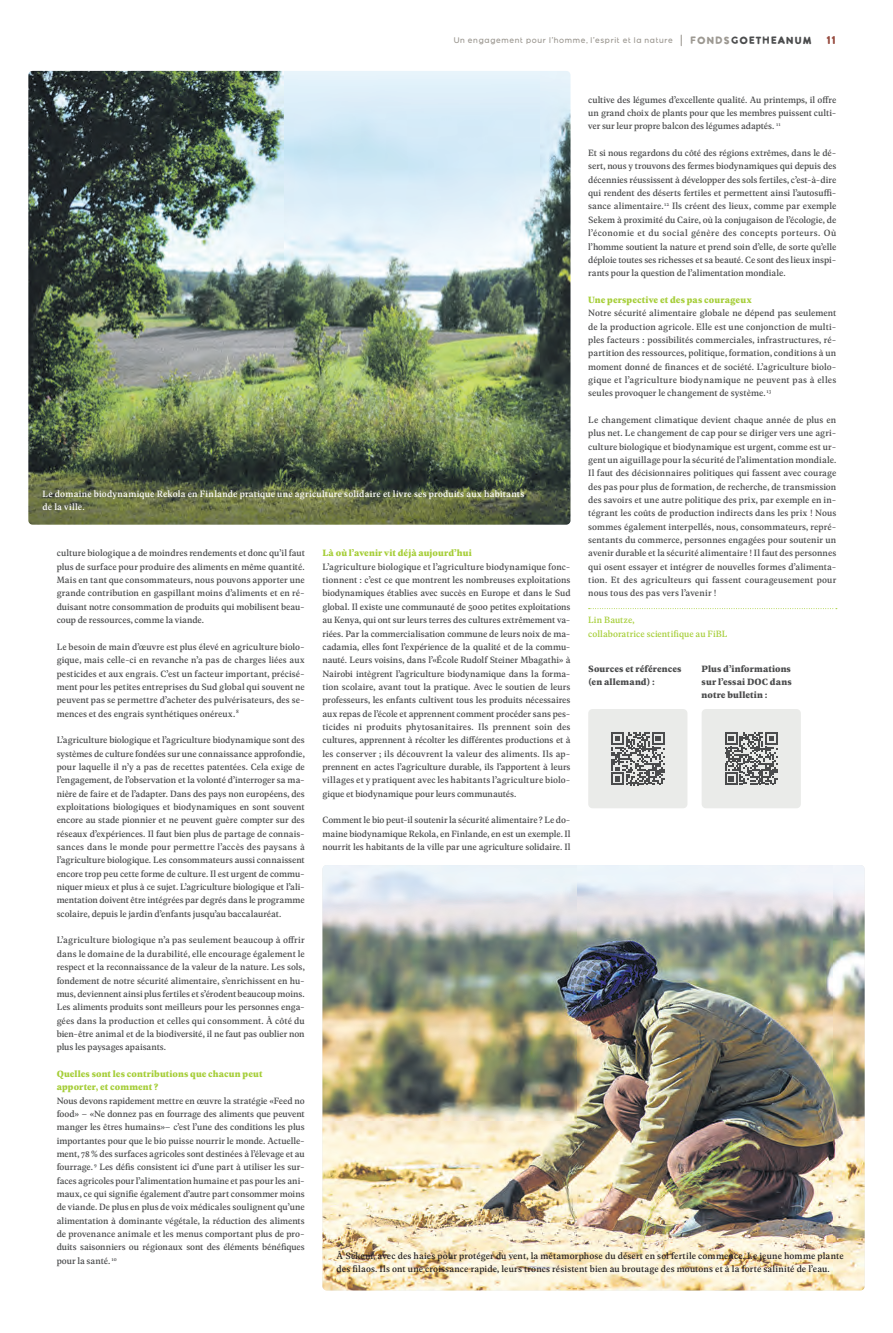
<style>
.page{position:relative;width:893px;height:1333px;background:#fff}
.page>*{position:absolute;margin:0;border:0;box-sizing:border-box;transform-origin:0 0}
.t1{font:10px "MILKANDCLAY Bold";color:#974c40}
.t2{font:9.8px/13.3px "Geller Text";color:#4b4c4d;text-align:justify}
.t3{font:9.8px/13.3px "Geller Text";letter-spacing:.015em;color:#231f20}
.t4{font:700 9.8px/13.3px "Geller Text";letter-spacing:.01em;color:#a6ce39}
.t5{font:9.8px/13.3px "Geller Text";letter-spacing:.025em;color:#fff}
.t6{font:700 9.8px/13.3px "Geller Text";letter-spacing:.015em;color:#4b4c4d}
.t7{font:9.8px/13.3px "Geller Text";letter-spacing:.01em;color:#a6ce39}
.t8{font:500 8px "Golden Hour";letter-spacing:.005em;color:#9c9891}
.s1{font-family:"MILKANDCLAY Bold";font-weight:400;font-size:10px}
.s2{font-family:"MILKANDCLAY Bold";font-weight:400;font-size:10px;color:#4b4c4d}
</style>
<div class="page">
<svg style="left:589px;top:608px;width:248px;height:1px"></svg>
<img style="left:28px;top:71px;width:542px;height:453px">
<img style="left:322px;top:865px;width:543px;height:425px">
<div style="left:588px;top:709px;width:99px;height:99px;background:#eaebe9;border-radius:4px"></div>
<svg style="left:611px;top:732px;width:53px;height:53px"></svg>
<div style="left:702px;top:709px;width:99px;height:99px;background:#eaebe9;border-radius:4px"></div>
<svg style="left:725px;top:732px;width:53px;height:53px"></svg>
<p class="t8" style="left:453px;top:35px;width:360px">Un engagement pour l’homme, l’esprit et la nature <span class="s1">| fONDS</span><span class="s2">GOETHEANUM</span></p>
<p class="t1" style="left:826px;top:35px;width:12px">11</p>
<p class="t2" style="left:588px;top:93px;width:250px">cultive des légumes d’excellente qualité. Au printemps, il offre un grand choix de plants pour que les membres puissent culti&shy;ver sur leur propre balcon des légumes adaptés. <sup>11</sup></p>
<p class="t2" style="left:588px;top:146px;width:250px">Et si nous regardons du côté des régions extrêmes, dans le dé&shy;sert, nous y trouvons des fermes biodynamiques qui depuis des décennies réussissent à développer des sols fertiles, c’est-à-dire qui rendent des déserts fertiles et permettent ainsi l’autosuffi&shy;sance alimentaire. <sup>12</sup> Ils créent des lieux, comme par exemple Sekem à proximité du Caire, où la conjugaison de l’écologie, de l’économie et du social génère des concepts porteurs. Où l’homme soutient la nature et prend soin d’elle, de sorte qu’elle déploie toutes ses richesses et sa beauté. Ce sont des lieux inspi&shy;rants pour la question de l’alimentation mondiale.</p>
<p class="t4" style="left:588px;top:292px;width:165px">Une perspective et des pas courageux</p>
<p class="t2" style="left:588px;top:306px;width:250px">Notre sécurité alimentaire globale ne dépend pas seulement de la production agricole. Elle est une conjonction de multi&shy;ples facteurs : possibilités commerciales, infrastructures, ré&shy;partition des ressources, politique, formation, conditions à un moment donné de finances et de société. L’agriculture biolo&shy;gique et l’agriculture biodynamique ne peuvent pas à elles seules provoquer le changement de système. <sup>13</sup></p>
<p class="t2" style="left:588px;top:413px;width:250px">Le changement climatique devient chaque année de plus en plus net. Le changement de cap pour se diriger vers une agri&shy;culture biologique et biodynamique est urgent, comme est ur&shy;gent un aiguillage pour la sécurité de l’alimentation mondiale.<br>Il faut des décisionnaires politiques qui fassent avec courage des pas pour plus de formation, de recherche, de transmission des savoirs et une autre politique des prix, par exemple en in&shy;tégrant les coûts de production indirects dans les prix ! Nous sommes également interpellés, nous, consommateurs, repré&shy;sentants du commerce, personnes engagées pour soutenir un avenir durable et la sécurité alimentaire ! Il faut des personnes qui osent essayer et intégrer de nouvelles formes d’alimenta&shy;tion. Et des agriculteurs qui fassent courageusement pour nous tous des pas vers l’avenir !</p>
<p class="t7" style="left:588px;top:613px;width:141px">Lin Bautze,<br>collaboratrice scientifique au FiBL</p>
<p class="t6" style="left:588px;top:661px;width:95px">Sources et références (en allemand) :</p>
<p class="t5" style="left:43px;top:486px;width:483px">Le domaine biodynamique Rekola en Finlande pratique une agriculture solidaire et livre ses produits aux habitants de la ville.</p>
<p class="t4" style="left:322px;top:546px;width:151px">Là où l’avenir vit déjà aujourd’hui</p>
<p class="t2" style="left:322px;top:559px;width:250px">L’agriculture biologique et l’agriculture biodynamique fonc&shy;tionnent : c’est ce que montrent les nombreuses exploitations biodynamiques établies avec succès en Europe et dans le Sud global. Il existe une communauté de 5000 petites exploitations au Kenya, qui ont sur leurs terres des cultures extrêmement va&shy;riées. Par la commercialisation commune de leurs noix de ma&shy;cadamia, elles font l’expérience de la qualité et de la commu&shy;nauté. Leurs voisins, dans l’«École Rudolf Steiner Mbagathi» à Nairobi intègrent l’agriculture biodynamique dans la forma&shy;tion scolaire, avant tout la pratique. Avec le soutien de leurs professeurs, les enfants cultivent tous les produits nécessaires aux repas de l’école et apprennent comment procéder sans pes&shy;ticides ni produits phytosanitaires. Ils prennent soin des cultures, apprennent à récolter les différentes productions et à les conserver ; ils découvrent la valeur des aliments. Ils ap&shy;prennent en actes l’agriculture durable, ils l’apportent à leurs villages et y pratiquent avec les habitants l’agriculture biolo&shy;gique et biodynamique pour leurs communautés.</p>
<p class="t2" style="left:322px;top:813px;width:250px">Comment le bio peut-il soutenir la sécurité alimentaire ? Le do&shy;maine biodynamique Rekola, en Finlande, en est un exemple. Il nourrit les habitants de la ville par une agriculture solidaire. Il</p>
<p class="t2" style="left:57px;top:546px;width:250px">culture biologique a de moindres rendements et donc qu’il faut plus de surface pour produire des aliments en même quantité.<br>Mais en tant que consommateurs, nous pouvons apporter une grande contribution en gaspillant moins d’aliments et en ré&shy;duisant notre consommation de produits qui mobilisent beau&shy;coup de ressources, comme la viande.</p>
<p class="t2" style="left:57px;top:639px;width:250px">Le besoin de main d’œuvre est plus élevé en agriculture biolo&shy;gique, mais celle-ci en revanche n’a pas de charges liées aux pesticides et aux engrais. C’est un facteur important, précisé&shy;ment pour les petites entreprises du Sud global qui souvent ne peuvent pas se permettre d’acheter des pulvérisateurs, des se&shy;mences et des engrais synthétiques onéreux. <sup>8</sup></p>
<p class="t2" style="left:57px;top:733px;width:250px">L’agriculture biologique et l’agriculture biodynamique sont des systèmes de culture fondées sur une connaissance approfondie, pour laquelle il n’y a pas de recettes patentées. Cela exige de l’engagement, de l’observation et la volonté d’interroger sa ma&shy;nière de faire et de l’adapter. Dans des pays non européens, des exploitations biologiques et biodynamiques en sont souvent encore au stade pionnier et ne peuvent guère compter sur des réseaux d’expériences. Il faut bien plus de partage de connais&shy;sances dans le monde pour permettre l’accès des paysans à l’agriculture biologique. Les consommateurs aussi connaissent encore trop peu cette forme de culture. Il est urgent de commu&shy;niquer mieux et plus à ce sujet. L’agriculture biologique et l’ali&shy;mentation doivent être intégrées par degrés dans le programme scolaire, depuis le jardin d’enfants jusqu’au baccalauréat.</p>
<p class="t2" style="left:57px;top:933px;width:250px">L’agriculture biologique n’a pas seulement beaucoup à offrir dans le domaine de la durabilité, elle encourage également le respect et la reconnaissance de la valeur de la nature. Les sols, fondement de notre sécurité alimentaire, s’enrichissent en hu&shy;mus, deviennent ainsi plus fertiles et s’érodent beaucoup moins.<br>Les aliments produits sont meilleurs pour les personnes enga&shy;gées dans la production et celles qui consomment. À côté du bien-être animal et de la biodiversité, il ne faut pas oublier non plus les paysages apaisants.</p>
<p class="t4" style="left:57px;top:1066px;width:207px">Quelles sont les contributions que chacun peut apporter, et comment ?</p>
<p class="t2" style="left:57px;top:1093px;width:250px">Nous devons rapidement mettre en œuvre la stratégie «Feed no food» – «Ne donnez pas en fourrage des aliments que peuvent manger les êtres humains»– c’est l’une des conditions les plus importantes pour que le bio puisse nourrir le monde. Actuelle&shy;ment, 78 % des surfaces agricoles sont destinées à l’élevage et au fourrage. <sup>9</sup> Les défis consistent ici d’une part à utiliser les sur&shy;faces agricoles pour l’alimentation humaine et pas pour les ani&shy;maux, ce qui signifie également d’autre part consommer moins de viande. De plus en plus de voix médicales soulignent qu’une alimentation à dominante végétale, la réduction des aliments de provenance animale et les menus comportant plus de pro&shy;duits saisonniers ou régionaux sont des éléments bénéfiques pour la santé. <sup>10</sup></p>
<p class="t6" style="left:702px;top:661px;width:92px;text-align:justify">Plus d’informations sur l’essai DOC dans notre bulletin :</p>
<p class="t3" style="left:337px;top:1248px;width:509px">À Sekem, avec des haies pour protéger du vent, la métamorphose du désert en sol fertile commence. Le jeune homme plante des filaos. Ils ont une croissance rapide, leurs troncs résistent bien au broutage des moutons et à la forte salinité de l’eau.</p>
</div>
